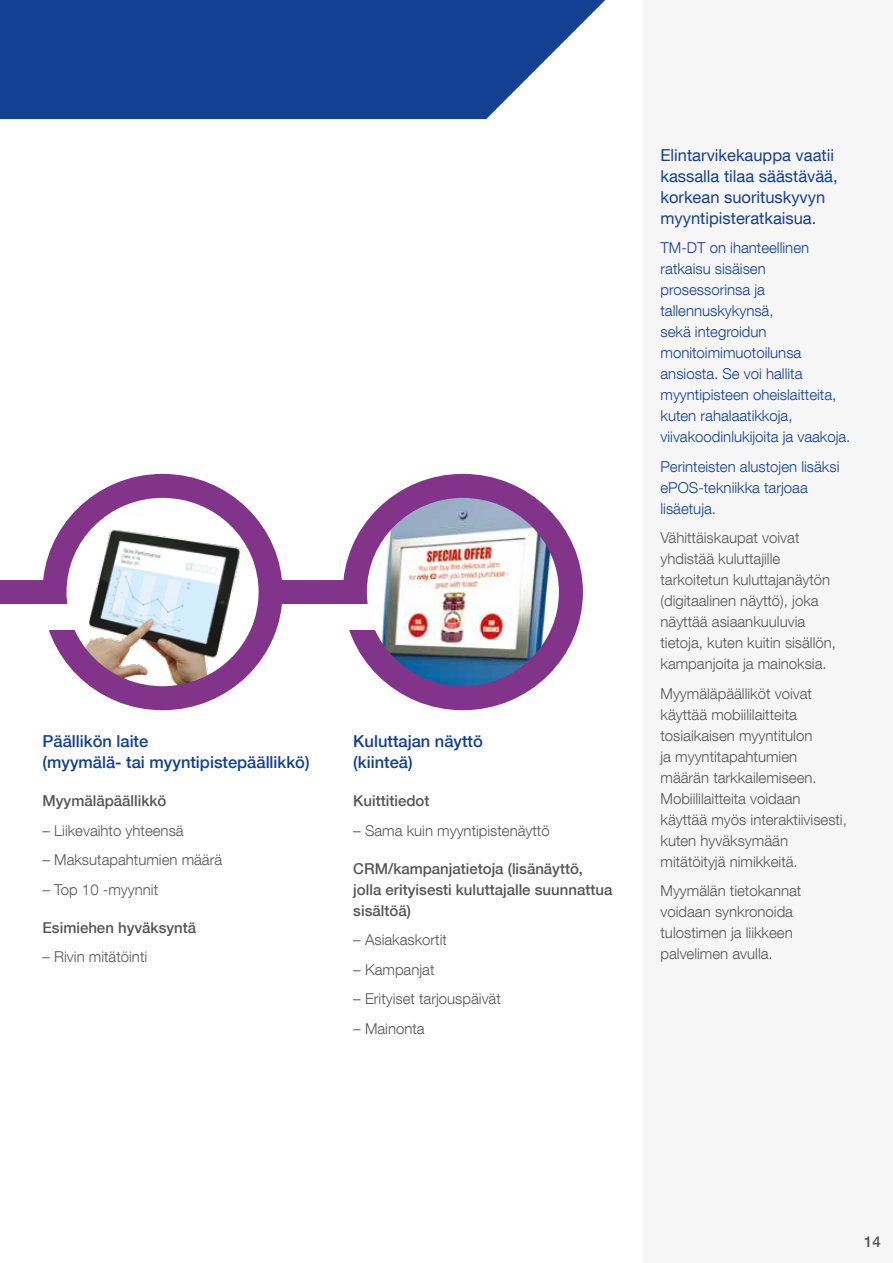
<style>
.page{position:relative;width:893px;height:1263px;background:#fff}
.page>*{position:absolute;margin:0;border:0;box-sizing:border-box;transform-origin:0 0}
.t1{font:16.5px/21px "Helvetica Neue LT Com";color:#134094}
.t2{font:500 16.5px/21px "Helvetica Neue LT Com";color:#134094}
.t3{font:300 15px/21px "Helvetica Neue LT Com";color:#565656}
.t4{font:300 15px/21px "Helvetica Neue LT Com";color:#134094}
.t5{font:500 15px/21px "Helvetica Neue LT Com";color:#565656}
</style>
<div class="page">
<svg style="left:0;top:0;width:605px;height:119px;background:#2a529e"></svg>
<div style="left:0;top:580px;width:419px;height:24px;background:#82348b"></div>
<svg style="left:55px;top:486px;width:216px;height:212px"></svg>
<img style="left:55px;top:514px;width:211px;height:172px">
<div style="left:43px;top:474px;width:240px;height:236px;border:24px solid #82348b;border-radius:50%"></div>
<img style="left:355px;top:486px;width:216px;height:212px">
<div style="left:343px;top:474px;width:240px;height:236px;border:24px solid #82348b;border-radius:50%"></div>
<div style="left:0;top:604px;width:76px;height:26px;background:#fff"></div>
<div style="left:282px;top:604px;width:94px;height:26px;background:#fff"></div>
<p class="t2" style="left:43px;top:731px;width:269px">Päällikön laite<br>(myymälä- tai myyntipistepäällikkö)</p>
<p class="t5" style="left:43px;top:790px;width:125px">Myymäläpäällikkö</p>
<p class="t3" style="left:43px;top:820px;width:143px">– Liikevaihto yhteensä</p>
<p class="t3" style="left:43px;top:849px;width:181px">– Maksutapahtumien määrä</p>
<p class="t3" style="left:43px;top:879px;width:117px">– Top 10 -myynnit</p>
<p class="t5" style="left:43px;top:917px;width:155px">Esimiehen hyväksyntä</p>
<p class="t3" style="left:43px;top:946px;width:106px">– Rivin mitätöinti</p>
<p class="t2" style="left:353px;top:731px;width:131px">Kuluttajan näyttö (kiinteä)</p>
<p class="t5" style="left:353px;top:790px;width:78px">Kuittitiedot</p>
<p class="t3" style="left:353px;top:820px;width:198px">– Sama kuin myyntipistenäyttö</p>
<p class="t5" style="left:353px;top:858px;width:260px">CRM/kampanjatietoja (lisänäyttö, jolla erityisesti kuluttajalle suunnattua sisältöä)</p>
<p class="t3" style="left:353px;top:929px;width:95px">– Asiakaskortit</p>
<p class="t3" style="left:353px;top:959px;width:83px">– Kampanjat</p>
<p class="t3" style="left:353px;top:988px;width:149px">– Erityiset tarjouspäivät</p>
<p class="t3" style="left:353px;top:1018px;width:73px">– Mainonta</p>
<p class="t1" style="left:660px;top:144px;width:179px">Elintarvikekauppa vaatii kassalla tilaa säästävää, korkean suorituskyvyn myyntipisteratkaisua.</p>
<p class="t4" style="left:660px;top:237px;width:191px">TM-DT on ihanteellinen ratkaisu sisäisen prosessorinsa ja tallennuskykynsä,<br>sekä integroidun monitoimimuotoilunsa ansiosta. Se voi hallita myyntipisteen oheislaitteita, kuten rahalaatikkoja, viivakoodinlukijoita ja vaakoja.</p>
<p class="t4" style="left:660px;top:455px;width:180px">Perinteisten alustojen lisäksi ePOS-tekniikka tarjoaa lisäetuja.</p>
<p class="t3" style="left:660px;top:527px;width:177px">Vähittäiskaupat voivat yhdistää kuluttajille tarkoitetun kuluttajanäytön (digitaalinen näyttö), joka näyttää asiaankuuluvia tietoja, kuten kuitin sisällön, kampanjoita ja mainoksia.</p>
<p class="t3" style="left:660px;top:682px;width:188px">Myymäläpäälliköt voivat käyttää mobiililaitteita tosiaikaisen myyntitulon<br>ja myyntitapahtumien määrän tarkkailemiseen.<br>Mobiililaitteita voidaan käyttää myös interaktiivisesti, kuten hyväksymään mitätöityjä nimikkeitä.</p>
<p class="t3" style="left:660px;top:880px;width:142px">Myymälän tietokannat voidaan synkronoida tulostimen ja liikkeen palvelimen avulla.</p>
<p class="t5" style="left:864px;top:1231px;width:18px">14</p>
</div>
